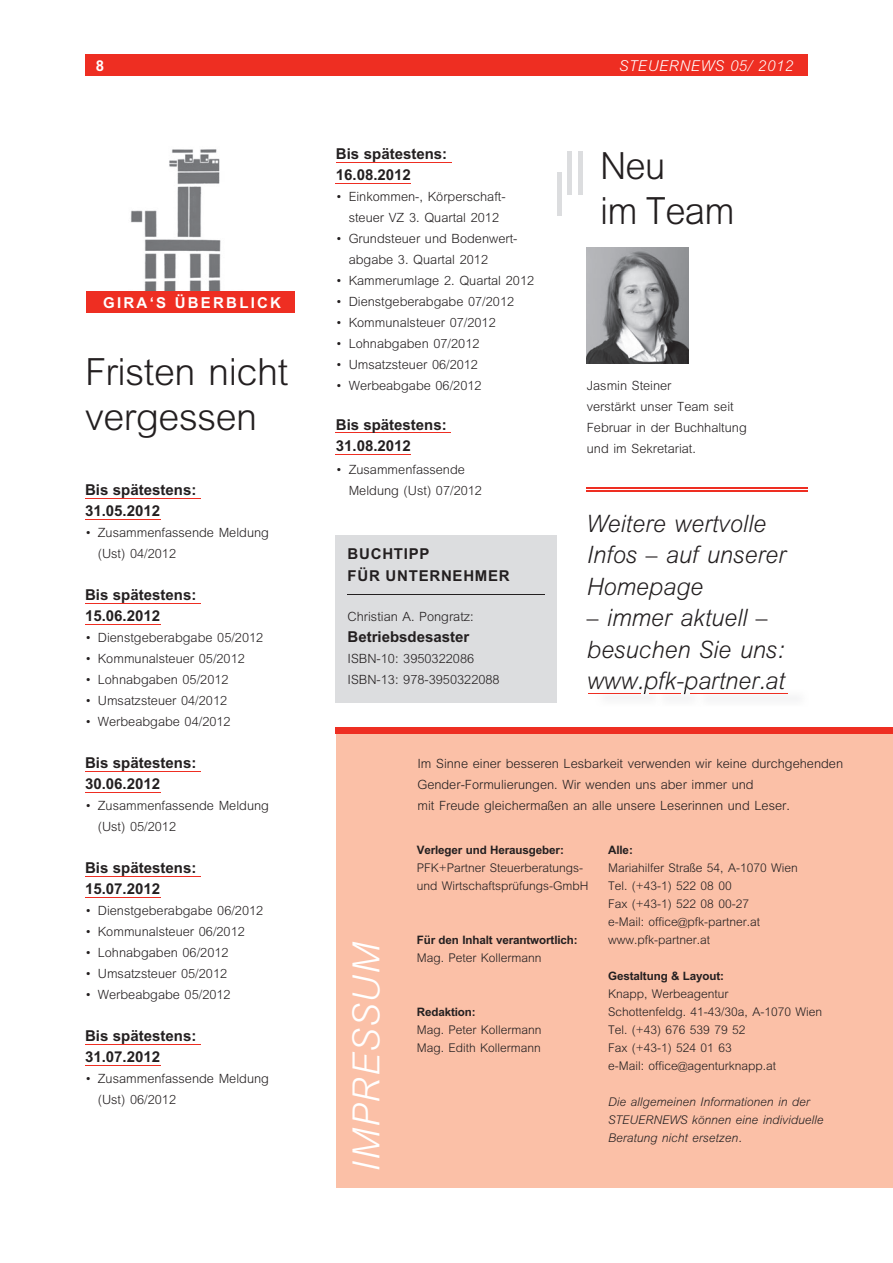
<style>
.page{position:relative;width:893px;height:1263px;background:#fff}
.page>*{position:absolute;margin:0;border:0;box-sizing:border-box;transform-origin:0 0}
.t1{font:300 37.5px/45px "M Arial";letter-spacing:-.01em;color:#231f20}
.t2{font:italic 300 37.5px "M Arial";color:#fff}
.t3{font:italic 300 24px/31.5px "M Arial";color:#231f20}
.t4{font:700 15px/21px "M Arial";color:#231f20}
.t5{font:700 15px/21.6px "M Arial";letter-spacing:.05em;color:#231f20}
.t6{font:italic 300 15px "M Arial";letter-spacing:.04em;color:#fff}
.t7{font:700 15px "M Arial";letter-spacing:.15em;color:#fff}
.t8{font:300 12.75px/21px "M Arial";color:#231f20}
.t9{font:300 12px/18px "M Arial";color:#231f20}
.t10{font:italic 300 12px/18px "M Arial";color:#231f20}
.t11{font:700 11.7px "M Arial";letter-spacing:-.01em;color:#231f20}
</style>
<div class="page">
<div style="left:336px;top:731px;width:556px;height:457px;background:#fbc0a7"></div>
<div style="left:336px;top:728px;width:557px;height:6px;background:#ee2e22"></div>
<img style="left:129px;top:149px;width:118px;height:143px">
<div style="left:85px;top:54px;width:723px;height:21px;background:#ee2e22"></div>
<div style="left:86px;top:292px;width:208px;height:21px;background:#ee2e22"></div>
<hr style="left:85px;top:498px;width:116px;height:1px;background:#ee2e22">
<hr style="left:85px;top:519px;width:75px;height:1px;background:#ee2e22">
<hr style="left:85px;top:603px;width:116px;height:1px;background:#ee2e22">
<hr style="left:85px;top:624px;width:75px;height:1px;background:#ee2e22">
<hr style="left:85px;top:771px;width:116px;height:1px;background:#ee2e22">
<hr style="left:85px;top:792px;width:75px;height:1px;background:#ee2e22">
<hr style="left:85px;top:876px;width:116px;height:1px;background:#ee2e22">
<hr style="left:85px;top:897px;width:75px;height:1px;background:#ee2e22">
<hr style="left:85px;top:1044px;width:116px;height:1px;background:#ee2e22">
<hr style="left:85px;top:1065px;width:75px;height:1px;background:#ee2e22">
<hr style="left:336px;top:162px;width:116px;height:1px;background:#ee2e22">
<hr style="left:336px;top:183px;width:75px;height:1px;background:#ee2e22">
<hr style="left:336px;top:432px;width:115px;height:1px;background:#ee2e22">
<hr style="left:336px;top:454px;width:75px;height:1px;background:#ee2e22">
<div style="left:336px;top:535px;width:221px;height:168px;background:#dcdddf"></div>
<hr style="left:348px;top:594px;width:197px;height:1px;background:#231f20">
<img style="left:597px;top:689px;width:175px;height:5px">
<hr style="left:588px;top:693px;width:53px;height:1px;background:#ee2e22">
<img style="left:661px;top:690px;width:36px;height:4px">
<svg style="left:657px;top:690px;width:4px;height:10px"></svg>
<hr style="left:649px;top:693px;width:32px;height:1px;background:#ee2e22">
<img style="left:702px;top:690px;width:94px;height:9px">
<svg style="left:697px;top:690px;width:5px;height:12px"></svg>
<hr style="left:689px;top:693px;width:98px;height:1px;background:#ee2e22">
<img style="left:587px;top:248px;width:102px;height:115px">
<div style="left:578px;top:151px;width:5px;height:44px;background:#dcdddf"></div>
<div style="left:567px;top:151px;width:5px;height:44px;background:#dcdddf"></div>
<div style="left:557px;top:172px;width:5px;height:43px;background:#dcdddf"></div>
<hr style="left:587px;top:487px;width:221px;height:2px;background:#ee2e22">
<hr style="left:587px;top:490px;width:221px;height:2px;background:#ee2e22">
<p class="t7" style="left:96px;top:57px;width:10px">8</p>
<p class="t6" style="left:619px;top:57px;width:176px">STEUERNEWS 05/ 2012</p>
<p class="t7" style="left:103px;top:294px;width:179px">GIRA‘S ÜBERBLICK</p>
<h1 class="t1" style="left:85px;top:349px;width:205px">Fristen nicht vergessen</h1>
<p class="t4" style="left:85px;top:479px;width:113px">Bis spätestens:<br>31.05.2012</p>
<p class="t8" style="left:98px;top:522px;width:173px;text-indent:-13px">• Zusammenfassende Meldung (Ust) 04/2012</p>
<p class="t4" style="left:85px;top:584px;width:113px">Bis spätestens:<br>15.06.2012</p>
<p class="t8" style="left:85px;top:627px;width:180px">• Dienstgeberabgabe 05/2012</p>
<p class="t8" style="left:85px;top:648px;width:161px">• Kommunalsteuer 05/2012</p>
<p class="t8" style="left:85px;top:669px;width:145px">• Lohnabgaben 05/2012</p>
<p class="t8" style="left:85px;top:690px;width:144px">• Umsatzsteuer 04/2012</p>
<p class="t8" style="left:85px;top:711px;width:147px">• Werbeabgabe 04/2012</p>
<p class="t4" style="left:85px;top:752px;width:113px">Bis spätestens:<br>30.06.2012</p>
<p class="t8" style="left:98px;top:795px;width:173px;text-indent:-13px">• Zusammenfassende Meldung (Ust) 05/2012</p>
<p class="t4" style="left:85px;top:857px;width:113px">Bis spätestens:<br>15.07.2012</p>
<p class="t8" style="left:85px;top:900px;width:180px">• Dienstgeberabgabe 06/2012</p>
<p class="t8" style="left:85px;top:921px;width:161px">• Kommunalsteuer 06/2012</p>
<p class="t8" style="left:85px;top:942px;width:145px">• Lohnabgaben 06/2012</p>
<p class="t8" style="left:85px;top:963px;width:144px">• Umsatzsteuer 05/2012</p>
<p class="t8" style="left:85px;top:984px;width:147px">• Werbeabgabe 05/2012</p>
<p class="t4" style="left:85px;top:1025px;width:113px">Bis spätestens:<br>31.07.2012</p>
<p class="t8" style="left:98px;top:1068px;width:173px;text-indent:-13px">• Zusammenfassende Meldung (Ust) 06/2012</p>
<p class="t4" style="left:336px;top:143px;width:113px">Bis spätestens:<br>16.08.2012</p>
<p class="t8" style="left:336px;top:186px;width:171px;text-align:center">• Einkommen-, Körperschaft&shy;steuer VZ 3. Quartal 2012</p>
<p class="t8" style="left:349px;top:228px;width:170px;text-indent:-13px">• Grundsteuer und Bodenwert&shy;abgabe 3. Quartal 2012</p>
<p class="t8" style="left:336px;top:270px;width:200px">• Kammerumlage 2. Quartal 2012</p>
<p class="t8" style="left:336px;top:291px;width:180px">• Dienstgeberabgabe 07/2012</p>
<p class="t8" style="left:336px;top:312px;width:161px">• Kommunalsteuer 07/2012</p>
<p class="t8" style="left:336px;top:333px;width:145px">• Lohnabgaben 07/2012</p>
<p class="t8" style="left:336px;top:354px;width:144px">• Umsatzsteuer 06/2012</p>
<p class="t8" style="left:336px;top:375px;width:147px">• Werbeabgabe 06/2012</p>
<p class="t4" style="left:336px;top:413px;width:112px;line-height:21.6px">Bis spätestens:<br>31.08.2012</p>
<p class="t8" style="left:349px;top:459px;width:135px;text-indent:-13px">• Zusammenfassende<br>Meldung (Ust) 07/2012</p>
<p class="t5" style="left:348px;top:543px;width:164px">BUCHTIPP<br>FÜR UNTERNEHMER</p>
<p class="t8" style="left:348px;top:606px;width:128px">Christian A. Pongratz:</p>
<p class="t4" style="left:348px;top:626px;width:123px">Betriebsdesaster</p>
<p class="t8" style="left:348px;top:648px;width:154px">ISBN-10: 3950322086<br>ISBN-13: 978-3950322088</p>
<h1 class="t1" style="left:600px;top:143px;width:136px">Neu<br>im Team</h1>
<p class="t8" style="left:587px;top:375px;width:161px">Jasmin Steiner<br>verstärkt unser Team seit<br>Februar in der Buchhaltung und im Sekretariat.</p>
<h2 class="t3" style="left:587px;top:507px;width:200px">Weitere wertvolle<br>Infos – auf unserer<br>Homepage</h2>
<h2 class="t3" style="left:587px;top:602px;width:200px">– immer aktuell – besuchen Sie uns: www.pfk-partner.at</h2>
<h1 class="t2" style="left:345px;top:1172px;width:231px;rotate:-90deg">IMPRESSUM</h1>
<p class="t8" style="left:417px;top:753px;width:427px">Im Sinne einer besseren Lesbarkeit verwenden wir keine durchgehenden<br>Gender-Formulierungen. Wir wenden uns aber immer und<br>mit Freude gleichermaßen an alle unsere Leserinnen und Leser.</p>
<p class="t11" style="left:417px;top:843px;width:149px">Verleger und Herausgeber:</p>
<p class="t9" style="left:417px;top:858px;width:173px">PFK+Partner Steuerberatungs&shy;und Wirt schaftsprüfungs-GmbH</p>
<p class="t11" style="left:417px;top:933px;width:163px">Für den Inhalt verantwortlich:</p>
<p class="t9" style="left:417px;top:948px;width:126px">Mag. Peter Kollermann</p>
<p class="t11" style="left:417px;top:1005px;width:61px">Redaktion:</p>
<p class="t9" style="left:417px;top:1020px;width:126px">Mag. Peter Kollermann<br>Mag. Edith Kollermann</p>
<p class="t11" style="left:608px;top:843px;width:26px">Alle:</p>
<p class="t9" style="left:608px;top:858px;width:191px">Mariahilfer Straße 54, A-1070 Wien<br>Tel. (+43-1) 522 08 00<br>Fax (+43-1) 522 08 00-27<br>e-Mail: office@pfk-partner.at www.pfk-partner.at</p>
<p class="t11" style="left:608px;top:969px;width:117px">Gestaltung &amp; Layout:</p>
<p class="t9" style="left:608px;top:984px;width:215px">Knapp, Werbeagentur<br>Schottenfeldg. 41-43/30a, A-1070 Wien<br>Tel. (+43) 676 539 79 52<br>Fax (+43-1) 524 01 63<br>e-Mail: office@agenturknapp.at</p>
<p class="t10" style="left:608px;top:1092px;width:217px">Die allgemeinen Informationen in der<br>STEUERNEWS können eine individuelle<br>Beratung nicht ersetzen.</p>
</div>
